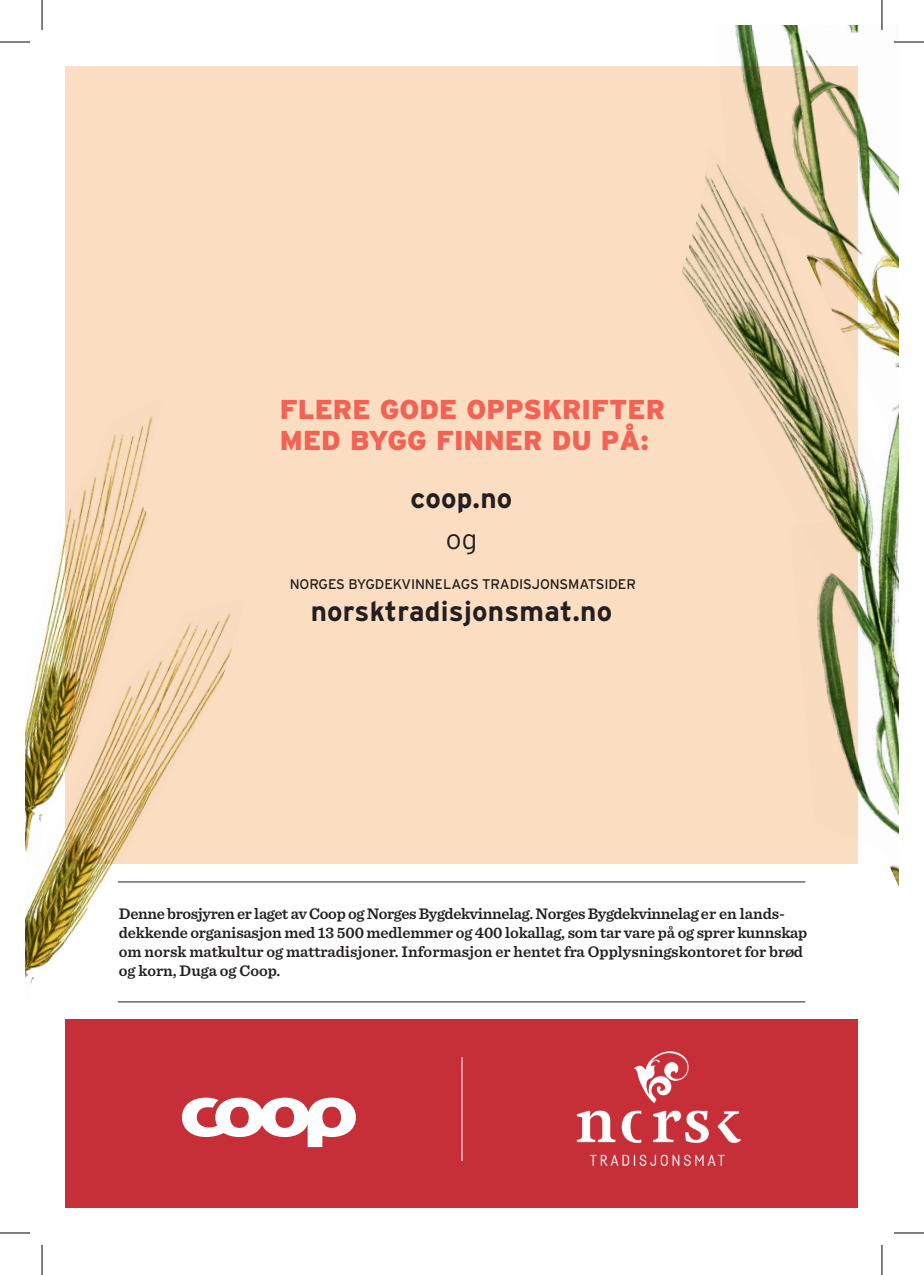
<style>
.page{position:relative;width:924px;height:1275px;background:#fff}
.page>*{position:absolute;margin:0;border:0;box-sizing:border-box;transform-origin:0 0}
.t1{font:700 27.8px "Interstate RES";letter-spacing:.01em;color:#231f20}
.t2{font:300 27.8px "Interstate RES";color:#231f20}
.t3{font:900 27.4px/31.4px "Interstate RES";color:#f16355}
.t4{font:600 16px/19.2px "Sentinel";letter-spacing:-.01em;color:#231f20}
.t5{font:14px "Interstate RES";letter-spacing:-.01em;color:#231f20}
</style>
<div class="page">
<div style="left:66px;top:66px;width:791px;height:798px;background:#fbdec2"></div>
<div style="left:66px;top:1019px;width:791px;height:188px;background:#c72f38"></div>
<img style="left:734px;top:25px;width:149px;height:120px">
<svg style="left:182px;top:1097px;width:174px;height:50px"></svg>
<hr style="left:461px;top:1057px;width:1px;height:104px;background:#fff">
<img style="left:482px;top:1001px;width:324px;height:165px">
<img style="left:25px;top:613px;width:220px;height:417px">
<img style="left:25px;top:397px;width:138px;height:471px">
<img style="left:682px;top:145px;width:216px;height:370px">
<img style="left:789px;top:515px;width:109px;height:369px">
<hr style="left:118px;top:881px;width:686px;height:1px;background:#231f20">
<hr style="left:118px;top:1001px;width:686px;height:1px;background:#231f20">
<hr style="left:880px;top:0;width:2px;height:30px;background:#fff">
<hr style="left:0;top:42px;width:30px;height:1px;background:#000">
<hr style="left:893px;top:42px;width:30px;height:1px;background:#000">
<hr style="left:0;top:1232px;width:30px;height:1px;background:#000">
<hr style="left:893px;top:1232px;width:30px;height:1px;background:#000">
<hr style="left:42px;top:0;width:1px;height:30px;background:#000">
<hr style="left:42px;top:1245px;width:1px;height:30px;background:#000">
<hr style="left:881px;top:0;width:1px;height:30px;background:#000">
<hr style="left:881px;top:1245px;width:1px;height:30px;background:#000">
<h2 class="t3" style="left:280px;top:392px;width:387px">FLERE GODE OPPSKRIFTER<br>MED BYGG FINNER DU PÅ:</h2>
<h1 class="t1" style="left:410px;top:481px;width:103px">coop.no</h1>
<h1 class="t2" style="left:445px;top:523px;width:33px">og</h1>
<p class="t5" style="left:289px;top:575px;width:348px">NORGES BYGDEKVINNELAGS TRADISJONSMATSIDER</p>
<h1 class="t1" style="left:310px;top:594px;width:303px">norsktradisjonsmat.no</h1>
<p class="t4" style="left:119px;top:902px;width:689px">Denne brosjyren er laget av Coop og Norges Bygdekvinnelag. Norges Bygdekvinnelag er en lands&shy;dekkende organisasjon med 13 500 medlemmer og 400 lokallag, som tar vare på og sprer kunnskap om norsk matkultur og mattradisjoner. Informasjon er hentet fra Opplysningskontoret for brød og korn, Duga og Coop.</p>
</div>
